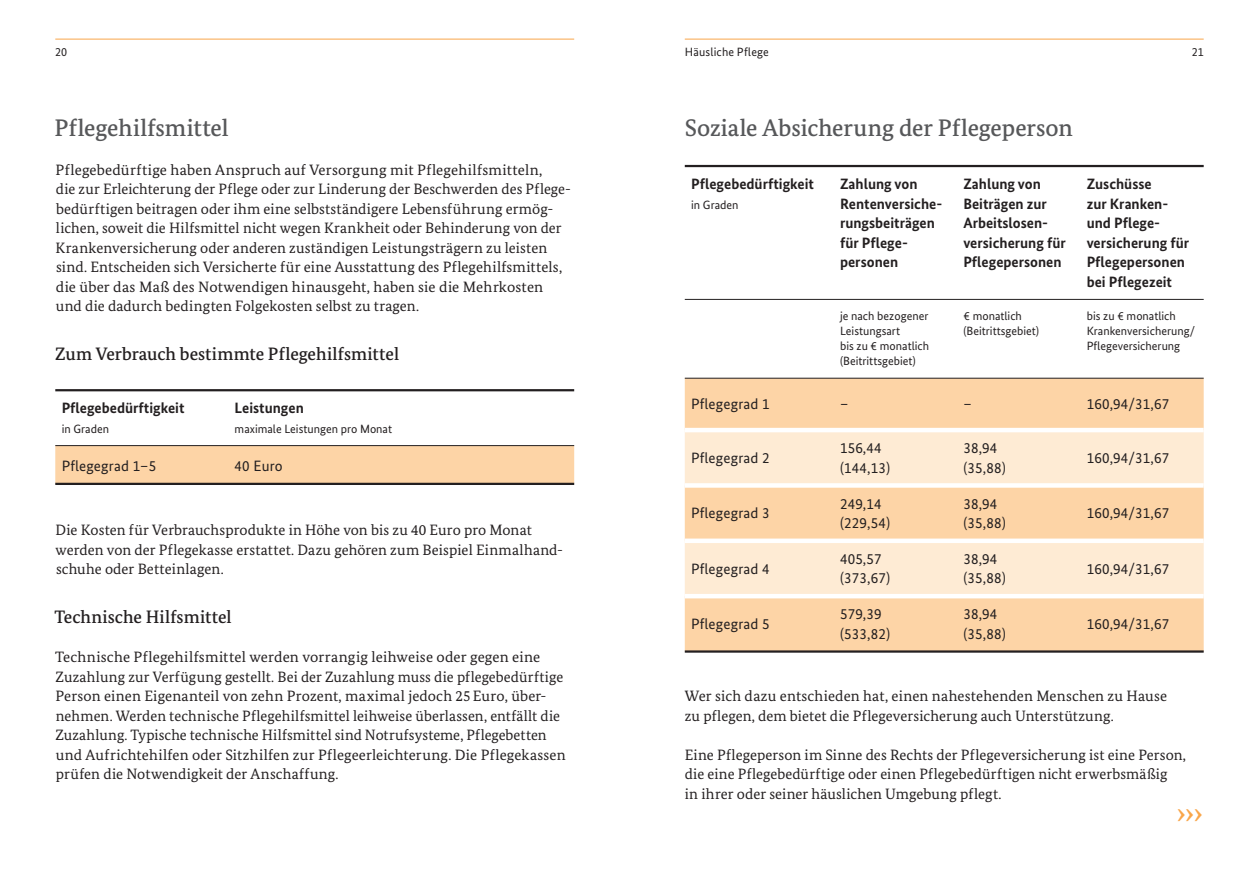
<style>
.page{position:relative;width:1259px;height:893px;background:#fff}
.page>*{position:absolute;margin:0;border:0;box-sizing:border-box;transform-origin:0 0}
.t1{font:700 28.5px "Bundes Serif";color:#f9a64a}
.t2{font:500 24px "Bundes Serif";color:#57585a}
.t3{font:500 18px "Bundes Serif";color:#231f20}
.t4{font:15px/19.5px "Bundes Serif";letter-spacing:.005em;color:#231f20}
.t5{font:700 15px/19.5px "Bundes Sans";color:#231f20}
.t6{font:15px/19.5px "Bundes Sans";letter-spacing:.01em;color:#231f20}
.t7{font:12px/15px "Bundes Sans";color:#231f20}
</style>
<div class="page">
<hr style="left:55px;top:39px;width:519px;height:1px;background:#f9a64a">
<hr style="left:685px;top:39px;width:518px;height:1px;background:#f9a64a">
<div style="left:55px;top:446px;width:519px;height:37px;background:#fdd4a6"></div>
<hr style="left:55px;top:389px;width:173px;height:2px;background:#231f20">
<hr style="left:228px;top:389px;width:346px;height:2px;background:#231f20">
<hr style="left:55px;top:445px;width:173px;height:1px;background:#231f20">
<hr style="left:228px;top:445px;width:346px;height:1px;background:#231f20">
<hr style="left:55px;top:483px;width:173px;height:2px;background:#231f20">
<hr style="left:228px;top:483px;width:346px;height:2px;background:#231f20">
<div style="left:685px;top:379px;width:518px;height:271px;background:#fdd4a6"></div>
<svg style="left:685px;top:432px;width:518px;height:162px;background:#fde3c5"></svg>
<hr style="left:685px;top:165px;width:395px;height:2px;background:#231f20">
<hr style="left:1080px;top:165px;width:123px;height:2px;background:#231f20">
<hr style="left:685px;top:299px;width:518px;height:1px;background:#231f20">
<hr style="left:685px;top:378px;width:395px;height:1px;background:#231f20">
<hr style="left:1080px;top:378px;width:123px;height:1px;background:#231f20">
<hr style="left:685px;top:428px;width:518px;height:4px;background:#fff">
<div style="left:685px;top:483px;width:518px;height:5px;background:#fff"></div>
<hr style="left:685px;top:539px;width:518px;height:4px;background:#fff">
<hr style="left:685px;top:594px;width:395px;height:4px;background:#fff">
<hr style="left:1080px;top:594px;width:123px;height:4px;background:#fff">
<hr style="left:685px;top:650px;width:395px;height:3px;background:#231f20">
<hr style="left:1080px;top:650px;width:123px;height:3px;background:#231f20">
<p class="t7" style="left:55px;top:45px;width:13px">20</p>
<p class="t7" style="left:685px;top:45px;width:86px">Häusliche Pflege</p>
<p class="t7" style="left:1191px;top:45px;width:13px">21</p>
<h2 class="t2" style="left:55px;top:118px;width:176px">Pflegehilfsmittel</h2>
<p class="t4" style="left:56px;top:161px;width:517px">Pflegebedürftige haben Anspruch auf Versorgung mit Pflegehilfsmitteln,<br>die zur Erleichterung der Pflege oder zur Linderung der Beschwerden des Pflege&shy;bedürftigen beitragen oder ihm eine selbstständigere Lebensführung ermög&shy;lichen, soweit die Hilfsmittel nicht wegen Krankheit oder Behinderung von der Krankenversicherung oder anderen zuständigen Leistungsträgern zu leisten sind. Entscheiden sich Versicherte für eine Ausstattung des Pflegehilfsmittels, die über das Maß des Notwendigen hinausgeht, haben sie die Mehrkosten und die dadurch bedingten Folgekosten selbst zu tragen.</p>
<p class="t3" style="left:55px;top:347px;width:345px">Zum Verbrauch bestimmte Pflegehilfsmittel</p>
<p class="t5" style="left:62px;top:399px;width:124px">Pflege bedürftigkeit</p>
<p class="t7" style="left:62px;top:422px;width:49px">in Graden</p>
<p class="t5" style="left:235px;top:399px;width:71px">Leistungen</p>
<p class="t7" style="left:235px;top:422px;width:159px">maximale Leistungen pro Monat</p>
<p class="t6" style="left:62px;top:457px;width:96px">Pflegegrad 1–5</p>
<p class="t6" style="left:235px;top:457px;width:49px">40 Euro</p>
<p class="t4" style="left:56px;top:521px;width:509px">Die Kosten für Verbrauchsprodukte in Höhe von bis zu 40 Euro pro Monat werden von der Pflegekasse erstattet. Dazu gehören zum Beispiel Einmalhand&shy;schuhe oder Betteinlagen.</p>
<p class="t3" style="left:55px;top:610px;width:178px">Technische Hilfsmittel</p>
<p class="t4" style="left:55px;top:648px;width:512px">Technische Pflegehilfsmittel werden vorrangig leihweise oder gegen eine Zuzahlung zur Verfügung gestellt. Bei der Zuzahlung muss die pflegebedürftige Person einen Eigenanteil von zehn Prozent, maximal jedoch 25 Euro, über&shy;nehmen. Werden technische Pflegehilfsmittel leihweise überlassen, entfällt die Zuzahlung. Typische technische Hilfsmittel sind Notrufsysteme, Pflegebetten und Aufrichtehilfen oder Sitzhilfen zur Pflegeerleichterung. Die Pflegekassen prüfen die Notwendigkeit der Anschaffung.</p>
<h2 class="t2" style="left:685px;top:118px;width:389px">Soziale Absicherung der Pflegeperson</h2>
<p class="t5" style="left:691px;top:175px;width:124px">Pflege bedürftigkeit</p>
<p class="t7" style="left:691px;top:198px;width:49px">in Graden</p>
<p class="t5" style="left:840px;top:175px;width:104px">Zahlung von<br>Rentenversiche&shy;rungsbeiträgen für Pflege&shy;personen</p>
<p class="t5" style="left:963px;top:175px;width:104px">Zahlung von<br>Beiträgen zur<br>Arbeitslosen&shy;versicherung für<br>Pflegepersonen</p>
<p class="t5" style="left:1086px;top:175px;width:104px">Zuschüsse<br>zur Kranken&shy;und Pflege&shy;versiche rung für<br>Pflegepersonen bei Pflegezeit</p>
<p class="t7" style="left:840px;top:310px;width:91px">je nach bezogener<br>Leistungsart<br>bis zu € monatlich (Beitrittsgebiet)</p>
<p class="t7" style="left:963px;top:310px;width:77px">€ monatlich (Beitrittsgebiet)</p>
<p class="t7" style="left:1086px;top:310px;width:110px">bis zu € monatlich<br>Krankenversicherung/<br>Pflegeversicherung</p>
<p class="t6" style="left:691px;top:396px;width:80px">Pflegegrad 1</p>
<p class="t6" style="left:840px;top:396px;width:10px">–</p>
<p class="t6" style="left:963px;top:396px;width:10px">–</p>
<p class="t6" style="left:1086px;top:396px;width:84px">160,94/31,67</p>
<p class="t6" style="left:691px;top:449px;width:80px">Pflegegrad 2</p>
<p class="t6" style="left:840px;top:439px;width:52px">156,44 (144,13)</p>
<p class="t6" style="left:963px;top:439px;width:44px">38,94 (35,88)</p>
<p class="t6" style="left:1086px;top:449px;width:84px">160,94/31,67</p>
<p class="t6" style="left:691px;top:505px;width:80px">Pflegegrad 3</p>
<p class="t6" style="left:840px;top:495px;width:52px">249,14 (229,54)</p>
<p class="t6" style="left:963px;top:495px;width:44px">38,94 (35,88)</p>
<p class="t6" style="left:1086px;top:505px;width:84px">160,94/31,67</p>
<p class="t6" style="left:691px;top:560px;width:80px">Pflegegrad 4</p>
<p class="t6" style="left:840px;top:550px;width:52px">405,57 (373,67)</p>
<p class="t6" style="left:963px;top:550px;width:44px">38,94 (35,88)</p>
<p class="t6" style="left:1086px;top:560px;width:84px">160,94/31,67</p>
<p class="t6" style="left:691px;top:615px;width:80px">Pflegegrad 5</p>
<p class="t6" style="left:840px;top:606px;width:52px">579,39 (533,82)</p>
<p class="t6" style="left:963px;top:606px;width:44px">38,94 (35,88)</p>
<p class="t6" style="left:1086px;top:615px;width:84px">160,94/31,67</p>
<p class="t4" style="left:685px;top:687px;width:484px">Wer sich dazu entschieden hat, einen nahestehenden Menschen zu Hause zu pflegen, dem bietet die Pflegeversicherung auch Unterstützung.</p>
<p class="t4" style="left:685px;top:746px;width:503px">Eine Pflegeperson im Sinne des Rechts der Pflegeversicherung ist eine Person, die eine Pflegebedürftige oder einen Pflegebedürftigen nicht erwerbsmäßig<br>in ihrer oder seiner häuslichen Umgebung pflegt.</p>
<h1 class="t1" style="left:1177px;top:801px;width:27px">›››</h1>
</div>
